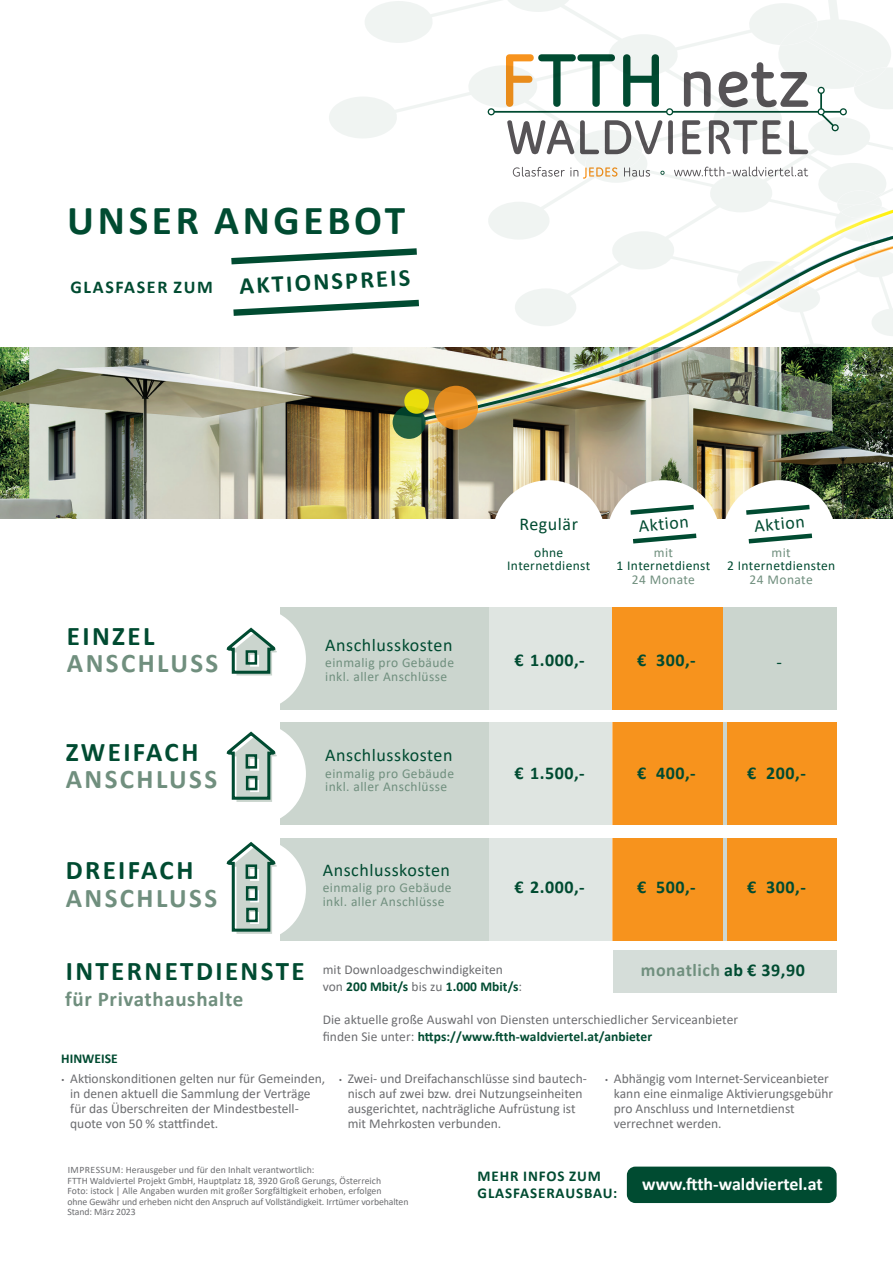
<style>
.page{position:relative;width:893px;height:1263px;background:#fff}
.page>*{position:absolute;margin:0;border:0;box-sizing:border-box;transform-origin:0 0}
.kolumnentitel{font:700 41.25px "Calibri";letter-spacing:.09em;color:#004b31}
.kolumnentitel-2{font:700 27px "Calibri";letter-spacing:.09em;color:#004b31}
.kolumnentitel-3{font:700 27px "Calibri";letter-spacing:.09em;color:#708f7e}
.kolumnentitel-4{font:700 24.3px "Calibri";color:#004b31}
.kolumnentitel-5{font:700 21px "Calibri";letter-spacing:.03em;color:#708f7e}
.fließtext_calibri{font:18px "Calibri";letter-spacing:.03em;color:#004b31}
.fließtext_calibri-2{font:700 18px "Calibri";letter-spacing:.03em;color:#004b31}
.t1{font:700 18px "Calibri";color:#fff}
.fließtext_calibri-3{font:700 18px "Calibri";letter-spacing:.03em;color:#708f7e}
.kolumnentitel-6{font:700 18px "Calibri";letter-spacing:.09em;color:#004b31}
.kolumnentitel-7{font:700 15px "Calibri";letter-spacing:.06em;color:#004b31}
.fließtext_calibri-4{font:13.5px/15px "Calibri";color:#6c6d70;text-align:center}
.fließtext_calibri-5{font:13.5px "Calibri";letter-spacing:.03em;color:#708f7e}
.fließtext_calibri-6{font:700 13.5px "Calibri";letter-spacing:.005em;color:#004b31}
.fließtext_calibri-7{font:13.5px "Calibri";letter-spacing:.03em;color:#004b31}
.fließtext_calibri-8{font:9.75px "Calibri";color:#6c6d70}
.s1{color:#004b31}
.s2{font-weight:400;color:#6c6d70}
.s3{font-weight:700}
</style>
<div class="page">
<svg style="left:329px;top:1px;width:159px;height:137px"></svg>
<div style="left:280px;top:722px;width:546px;height:103px;background:#cbd5ce"></div>
<div style="left:203px;top:722px;width:103px;height:103px;background:#fff;border-radius:50%"></div>
<div style="left:613px;top:722px;width:55px;height:103px;background:#f7931d"></div>
<div style="left:668px;top:722px;width:55px;height:103px;background:#f7931d"></div>
<div style="left:727px;top:722px;width:110px;height:103px;background:#f7931d"></div>
<div style="left:280px;top:607px;width:557px;height:103px;background:#cbd5ce"></div>
<img style="left:0;top:348px;width:893px;height:170px">
<div style="left:607px;top:480px;width:113px;height:113px;background:#fff;border-radius:50%"></div>
<div style="left:492px;top:480px;width:113px;height:113px;background:#fff;border-radius:50%"></div>
<div style="left:723px;top:480px;width:113px;height:113px;background:#fff;border-radius:50%"></div>
<svg style="left:630px;top:504px;width:64px;height:11px"></svg>
<svg style="left:633px;top:533px;width:64px;height:11px"></svg>
<svg style="left:746px;top:504px;width:64px;height:11px"></svg>
<svg style="left:748px;top:533px;width:65px;height:11px"></svg>
<svg style="left:421px;top:347px;width:67px;height:75px;background:#978d71"></svg>
<svg style="left:434px;top:386px;width:44px;height:44px;background:#e49028"></svg>
<svg style="left:393px;top:406px;width:33px;height:33px"></svg>
<svg style="left:404px;top:389px;width:25px;height:25px"></svg>
<div style="left:613px;top:950px;width:224px;height:42px;background:#d5ddd9"></div>
<svg style="left:226px;top:733px;width:51px;height:69px"></svg>
<div style="left:246px;top:776px;width:11px;height:14px;border:3px solid #004b31"></div>
<div style="left:280px;top:838px;width:546px;height:103px;background:#cdd7d1"></div>
<div style="left:203px;top:838px;width:103px;height:103px;background:#fff;border-radius:50%"></div>
<div style="left:613px;top:838px;width:55px;height:103px;background:#f7931d"></div>
<div style="left:668px;top:838px;width:55px;height:103px;background:#f7931d"></div>
<div style="left:727px;top:838px;width:110px;height:103px;background:#f7931d"></div>
<div style="left:203px;top:607px;width:103px;height:103px;background:#fff;border-radius:50%"></div>
<svg style="left:489px;top:607px;width:124px;height:334px;background:#e1e7e3"></svg>
<div style="left:613px;top:607px;width:55px;height:103px;background:#f7931d"></div>
<div style="left:668px;top:607px;width:55px;height:103px;background:#f7931d"></div>
<svg style="left:231px;top:248px;width:186px;height:17px"></svg>
<svg style="left:233px;top:299px;width:186px;height:17px"></svg>
<svg style="left:226px;top:844px;width:51px;height:90px"></svg>
<div style="left:246px;top:886px;width:11px;height:14px;border:3px solid #004b31"></div>
<div style="left:246px;top:908px;width:12px;height:14px;border:3px solid #004b31"></div>
<svg style="left:226px;top:629px;width:51px;height:46px"></svg>
<div style="left:627px;top:1166px;width:210px;height:37px;background:#004b31;border-radius:9px"></div>
<svg style="left:488px;top:0;width:405px;height:447px"></svg>
<p class="kolumnentitel" style="left:67px;top:191px;width:340px">UNSER ANGEBOT</p>
<p class="kolumnentitel-6" style="left:71px;top:275px;width:144px">GLASFASER ZUM</p>
<p class="kolumnentitel-4" style="left:239px;top:269px;width:173px;rotate:-3deg">AKTIONSPREIS</p>
<p class="kolumnentitel-2" style="left:67px;top:616px;width:89px">EINZEL</p>
<p class="kolumnentitel-3" style="left:67px;top:643px;width:153px">ANSCHLUSS</p>
<p class="kolumnentitel-2" style="left:66px;top:733px;width:134px">ZWEIFACH</p>
<p class="kolumnentitel-3" style="left:66px;top:760px;width:153px">ANSCHLUSS</p>
<p class="kolumnentitel-2" style="left:66px;top:851px;width:129px">DREIFACH</p>
<p class="kolumnentitel-3" style="left:66px;top:878px;width:153px">ANSCHLUSS</p>
<p class="fließtext_calibri" style="left:325px;top:632px;width:129px">Anschlusskosten</p>
<p class="fließtext_calibri-5" style="left:325px;top:653px;width:130px">einmalig pro Gebäude</p>
<p class="fließtext_calibri-5" style="left:325px;top:667px;width:123px">inkl. aller Anschlüsse</p>
<p class="fließtext_calibri" style="left:325px;top:743px;width:129px">Anschlusskosten</p>
<p class="fließtext_calibri-5" style="left:325px;top:764px;width:130px">einmalig pro Gebäude</p>
<p class="fließtext_calibri-5" style="left:325px;top:777px;width:123px">inkl. aller Anschlüsse</p>
<p class="fließtext_calibri" style="left:323px;top:857px;width:129px">Anschlusskosten</p>
<p class="fließtext_calibri-5" style="left:323px;top:878px;width:130px">einmalig pro Gebäude</p>
<p class="fließtext_calibri-5" style="left:323px;top:892px;width:123px">inkl. aller Anschlüsse</p>
<p class="fließtext_calibri" style="left:519px;top:511px;width:60px">Regulär</p>
<p class="fließtext_calibri" style="left:638px;top:513px;width:52px;rotate:-5deg">Aktion</p>
<p class="fließtext_calibri" style="left:753px;top:513px;width:52px;rotate:-5deg">Aktion</p>
<p class="fließtext_calibri-5" style="left:654px;top:543px;width:21px">mit</p>
<p class="fließtext_calibri-7" style="left:616px;top:556px;width:95px">1 Internetdienst</p>
<p class="fließtext_calibri-5" style="left:632px;top:570px;width:65px">24 Monate</p>
<p class="fließtext_calibri-7" style="left:534px;top:543px;width:31px">ohne</p>
<p class="fließtext_calibri-7" style="left:507px;top:556px;width:85px">Internetdienst</p>
<p class="fließtext_calibri-5" style="left:772px;top:543px;width:21px">mit</p>
<p class="fließtext_calibri-7" style="left:727px;top:556px;width:110px">2 Internetdiensten</p>
<p class="fließtext_calibri-5" style="left:750px;top:570px;width:65px">24 Monate</p>
<p class="fließtext_calibri-2" style="left:514px;top:648px;width:72px">€ 1.000,-</p>
<p class="fließtext_calibri-2" style="left:637px;top:648px;width:60px">€ 300,-</p>
<p class="fließtext_calibri" style="left:776px;top:649px;width:7px">-</p>
<p class="fließtext_calibri-2" style="left:514px;top:760px;width:72px">€ 1.500,-</p>
<p class="fließtext_calibri-2" style="left:747px;top:760px;width:60px">€ 200,-</p>
<p class="fließtext_calibri-2" style="left:637px;top:760px;width:60px">€ 400,-</p>
<p class="fließtext_calibri-2" style="left:514px;top:874px;width:72px">€ 2.000,-</p>
<p class="fließtext_calibri-2" style="left:637px;top:874px;width:60px">€ 500,-</p>
<p class="fließtext_calibri-2" style="left:747px;top:874px;width:60px">€ 300,-</p>
<p class="kolumnentitel-2" style="left:66px;top:952px;width:240px">INTERNETDIENSTE</p>
<p class="kolumnentitel-5" style="left:65px;top:984px;width:180px">für Privathaushalte</p>
<p class="fließtext_calibri-3" style="left:641px;top:957px;width:165px">monatlich <span class="s1">ab € 39,90</span></p>
<p class="fließtext_calibri-4" style="left:323px;top:962px;width:182px">mit Downloadgeschwindigkeiten</p>
<p class="fließtext_calibri-6" style="left:323px;top:976px;width:201px"><span class="s2">von</span> 200 Mbit/s <span class="s2">bis zu</span> 1.000 Mbit/s<span class="s2">:</span></p>
<p class="fließtext_calibri-4" style="left:323px;top:1012px;width:417px">Die aktuelle große Auswahl von Diensten unterschiedlicher Serviceanbieter</p>
<p class="fließtext_calibri-6" style="left:323px;top:1027px;width:331px"><span class="s2">finden Sie unter:</span> https://www.ftth-waldviertel.at/anbieter</p>
<p class="fließtext_calibri-6" style="left:61px;top:1049px;width:58px">HINWEISE</p>
<p class="fließtext_calibri-4" style="left:61px;top:1070px;width:265px"><span class="s3">·</span> Aktionskonditionen gelten nur für Gemeinden, in denen aktuell die Sammlung der Verträge</p>
<p class="fließtext_calibri-4" style="left:70px;top:1100px;width:230px">für das Überschreiten der Mindestbestell-</p>
<p class="fließtext_calibri-4" style="left:70px;top:1115px;width:150px">quote von 50 % stattfindet.</p>
<p class="fließtext_calibri-8" style="left:68px;top:1163px;width:248px">IMPRESSUM: Herausgeber und für den Inhalt verantwortlich:</p>
<p class="fließtext_calibri-8" style="left:68px;top:1173px;width:315px">FTTH Waldviertel Projekt GmbH, Hauptplatz 18, 3920 Groß Gerungs, Österreich</p>
<p class="fließtext_calibri-8" style="left:68px;top:1184px;width:316px">Foto: istock | Alle Angaben wurden mit großer Sorgfältigkeit erhoben, erfolgen</p>
<p class="fließtext_calibri-8" style="left:68px;top:1194px;width:342px">ohne Gewähr und erheben nicht den Anspruch auf Vollständigkeit. Irrtümer vorbehalten</p>
<p class="fließtext_calibri-8" style="left:68px;top:1205px;width:70px">Stand: März 2023</p>
<p class="fließtext_calibri-4" style="left:339px;top:1070px;width:250px"><span class="s3">·</span> Zwei- und Dreifachanschlüsse sind bautech-</p>
<p class="fließtext_calibri-4" style="left:348px;top:1085px;width:236px">nisch auf zwei bzw. drei Nutzungseinheiten</p>
<p class="fließtext_calibri-4" style="left:348px;top:1100px;width:229px">ausgerichtet, nachträgliche Aufrüstung ist</p>
<p class="fließtext_calibri-4" style="left:348px;top:1115px;width:155px">mit Mehrkosten verbunden.</p>
<p class="fließtext_calibri-4" style="left:605px;top:1070px;width:226px"><span class="s3">·</span> Abhängig vom Internet-Serviceanbieter</p>
<p class="fließtext_calibri-4" style="left:614px;top:1085px;width:221px">kann eine einmalige Aktivierungsgebühr</p>
<p class="fließtext_calibri-4" style="left:614px;top:1100px;width:182px">pro Anschluss und Internetdienst</p>
<p class="fließtext_calibri-4" style="left:614px;top:1115px;width:109px">verrechnet werden.</p>
<p class="kolumnentitel-7" style="left:478px;top:1165px;width:125px">MEHR INFOS ZUM</p>
<p class="kolumnentitel-7" style="left:478px;top:1182px;width:141px">GLASFASERAUSBAU:</p>
<p class="t1" style="left:642px;top:1172px;width:182px">www.ftth-waldviertel.at</p>
</div>
